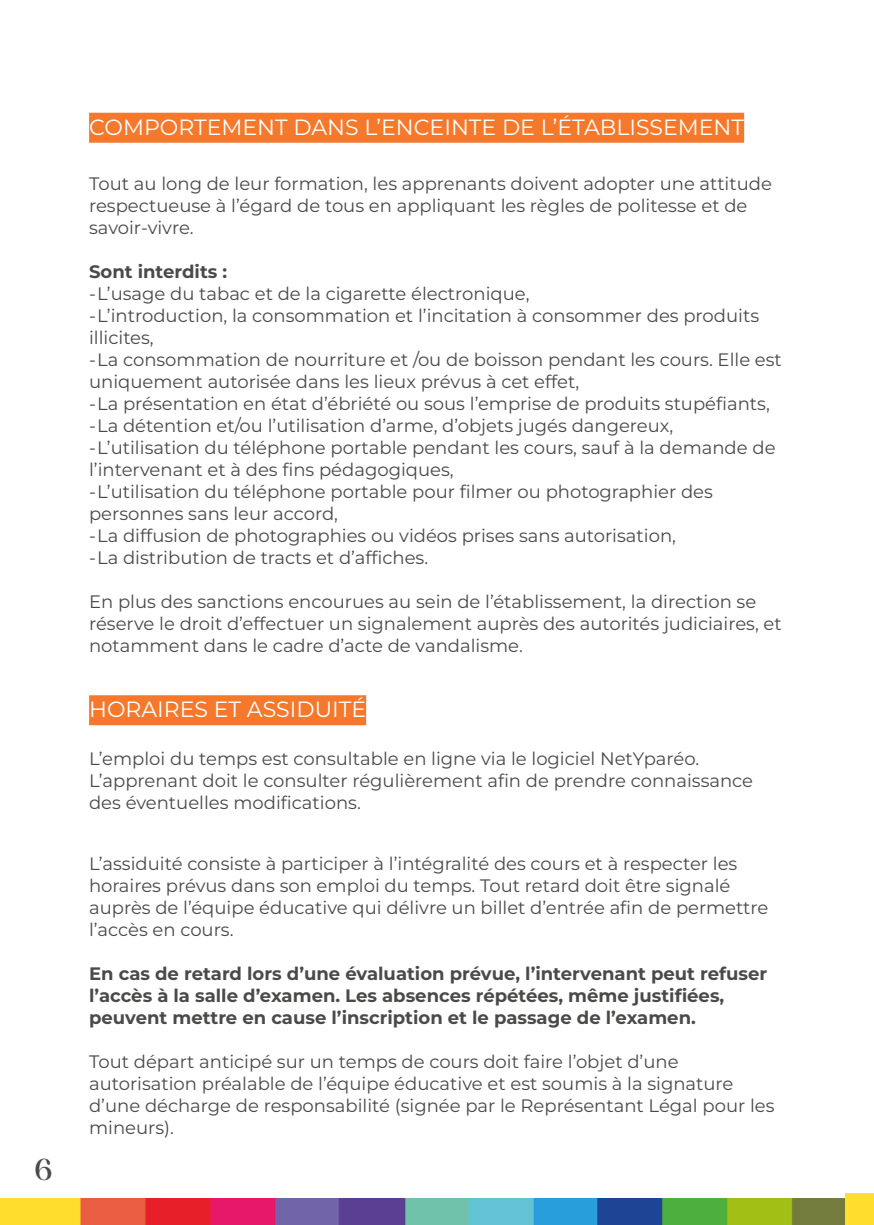
<style>
.page{position:relative;width:874px;height:1225px;background:#fff}
.page>*{position:absolute;margin:0;border:0;box-sizing:border-box;transform-origin:0 0}
.t1{font:28.8px "Adoha";color:#4a4a49}
.t2{font:22px "Montserrat";color:#fff}
.t3{font:18px/22px "Montserrat";color:#4a4a49}
.t4{font:700 18px/22px "Montserrat";color:#4a4a49}
</style>
<div class="page">
<img style="left:23px;top:1198px;width:822px;height:27px">
<img style="left:0;top:1198px;width:23px;height:27px">
<div style="left:89px;top:113px;width:654px;height:30px;background:#f4792c"></div>
<div style="left:89px;top:695px;width:277px;height:30px;background:#f4792c"></div>
<img style="left:845px;top:1193px;width:28px;height:32px">
<h1 class="t1" style="left:34px;top:1148px;width:20px">6</h1>
<p class="t2" style="left:89px;top:112px;width:656px">COMPORTEMENT DANS L’ENCEINTE DE L’ÉTABLISSEMENT</p>
<p class="t3" style="left:89px;top:172px;width:684px">Tout au long de leur formation, les apprenants doivent adopter une attitude respectueuse à l’égard de tous en appliquant les règles de politesse et de savoir-vivre.</p>
<p class="t4" style="left:89px;top:260px;width:140px">Sont interdits :</p>
<p class="t3" style="left:89px;top:282px;width:442px">-L’usage du tabac et de la cigarette électronique,</p>
<p class="t3" style="left:89px;top:304px;width:671px">-L’introduction, la consommation et l’incitation à consommer des produits illicites,</p>
<p class="t3" style="left:89px;top:348px;width:694px">-La consommation de nourriture et /ou de boisson pendant les cours. Elle est uniquement autorisée dans les lieux prévus à cet effet,</p>
<p class="t3" style="left:89px;top:392px;width:682px">-La présentation en état d’ébriété ou sous l’emprise de produits stupéfiants,</p>
<p class="t3" style="left:89px;top:414px;width:585px">-La détention et/ou l’utilisation d’arme, d’objets jugés dangereux,</p>
<p class="t3" style="left:89px;top:436px;width:687px">-L’utilisation du téléphone portable pendant les cours, sauf à la demande de l’intervenant et à des fins pédagogiques,</p>
<p class="t3" style="left:89px;top:480px;width:625px">-L’utilisation du téléphone portable pour filmer ou photographier des personnes sans leur accord,</p>
<p class="t3" style="left:89px;top:524px;width:588px">-La diffusion de photographies ou vidéos prises sans autorisation,</p>
<p class="t3" style="left:89px;top:546px;width:340px">-La distribution de tracts et d’affiches.</p>
<p class="t3" style="left:89px;top:590px;width:694px">En plus des sanctions encourues au sein de l’établissement, la direction se réserve le droit d’effectuer un signalement auprès des autorités judiciaires, et notamment dans le cadre d’acte de vandalisme.</p>
<p class="t2" style="left:89px;top:694px;width:278px">HORAIRES ET ASSIDUITÉ</p>
<p class="t3" style="left:89px;top:747px;width:665px">L’emploi du temps est consultable en ligne via le logiciel NetYparéo.<br>L’apprenant doit le consulter régulièrement afin de prendre connaissance des éventuelles modifications.</p>
<p class="t3" style="left:89px;top:852px;width:680px">L’assiduité consiste à participer à l’intégralité des cours et à respecter les horaires prévus dans son emploi du temps. Tout retard doit être signalé auprès de l’équipe éducative qui délivre un billet d’entrée afin de permettre l’accès en cours.</p>
<p class="t4" style="left:89px;top:962px;width:679px">En cas de retard lors d’une évaluation prévue, l’intervenant peut refuser l’accès à la salle d’examen. Les absences répétées, même justifiées, peuvent mettre en cause l’inscription et le passage de l’examen.</p>
<p class="t3" style="left:89px;top:1050px;width:686px">Tout départ anticipé sur un temps de cours doit faire l’objet d’une autorisation préalable de l’équipe éducative et est soumis à la signature d’une décharge de responsabilité (signée par le Représentant Légal pour les mineurs).</p>
</div>
